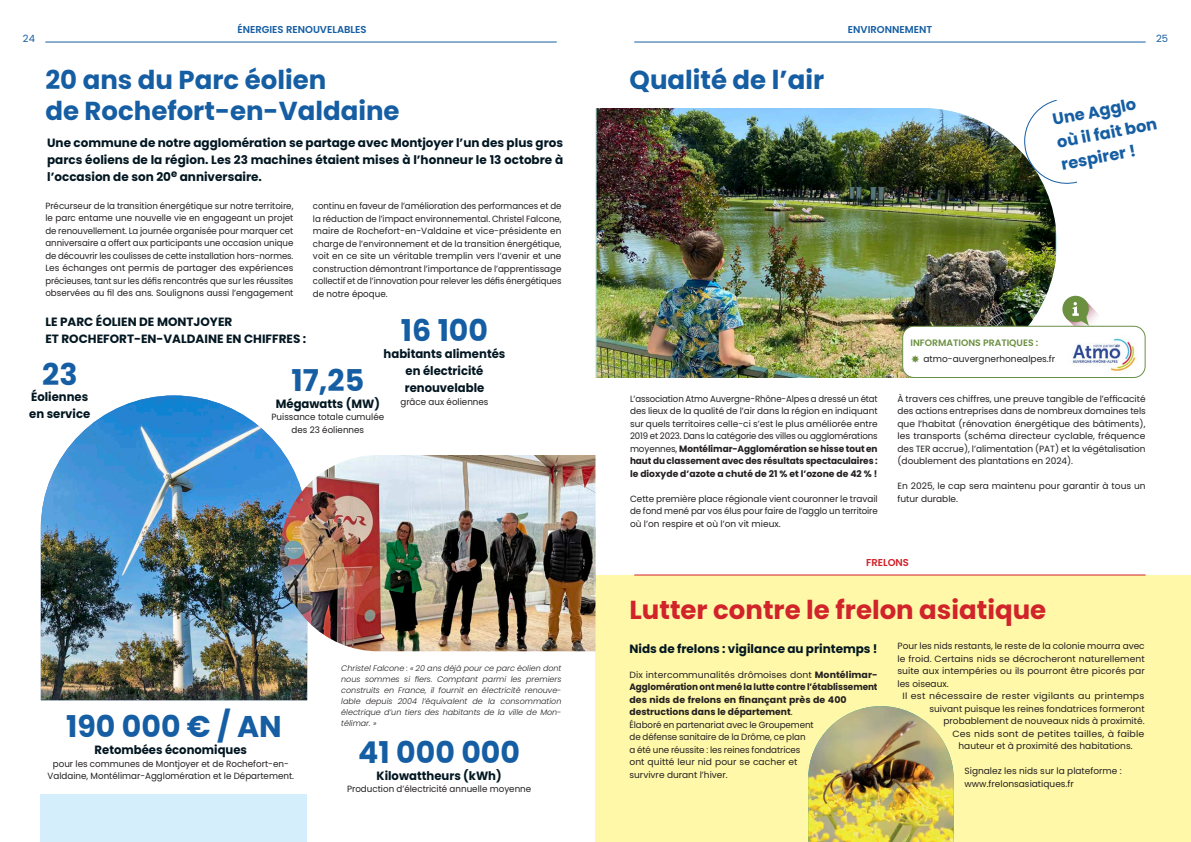
<style>
.page{position:relative;width:1191px;height:842px;background:#fff}
.page>*{position:absolute;margin:0;border:0;box-sizing:border-box;transform-origin:0 0}
._2_-_Gros_Titre{font:700 30px "Poppins";color:#165ea3}
._3_-_Chapeau{font:700 30px "Poppins";color:#165ea3}
._2_-_Gros_Titre-2{font:700 26px "Poppins";color:#165ea3}
._2_-_Gros_Titre-3{font:700 26px "Poppins";color:#d1232a}
._3_-_Chapeau-2{font:700 16.2px "Poppins";color:#165ea3}
._3_-_Chapeau-3{font:700 12px/17px "Poppins";color:#031722;text-align:justify}
._1_-_Rubrique{font:600 10px "Poppins";color:#165ea3}
._1_-_Rubrique-2{font:600 10px "Poppins";color:#d1232a}
._1_-_Rubrique-3{font:10px "Poppins";color:#165ea3}
._2_-_Gros_Titre-4{font:600 9.3px "Poppins";color:#6b9040}
._4_-_Article_Texte_Courant{font:700 9.2px/12.5px "Poppins";color:#231f20;text-align:justify}
._4_-_Article_Texte_Courant-2{font:700 9.2px/12.5px "Poppins";color:#231f20;scale:.96 1}
._4_-_Article_Texte_Courant-3{font:9px/12.5px "Poppins";color:#231f20;text-align:justify}
._4_-_Article_Texte_Courant-4{font:9px/12.5px "Poppins";color:#231f20;text-align:justify;scale:.95 1}
._4_-_Article_Texte_Courant-5{font:9px "Poppins";letter-spacing:.02em;color:#231f20;scale:1.05 1}
._4_-_Article_Texte_Courant-6{font:9px "Poppins";color:#231f20;scale:1.05 1}
._7_-_Fonction_de_l_élu{font:italic 300 8px/11px "Poppins";color:#231f20;text-align:justify}
.s1{font-weight:400;font-size:9px}
.s2{font-weight:700;font-size:9.2px}
</style>
<div class="page">
<div style="left:595px;top:575px;width:596px;height:267px;background:#fff8a8"></div>
<img style="left:41px;top:395px;width:266px;height:305px">
<hr style="left:45px;top:42px;width:512px;height:1px;background:#165ea3">
<hr style="left:634px;top:42px;width:511px;height:1px;background:#165ea3">
<hr style="left:634px;top:574px;width:511px;height:1px;background:#d1232a">
<img style="left:808px;top:706px;width:145px;height:136px">
<img style="left:596px;top:108px;width:459px;height:270px">
<img style="left:280px;top:455px;width:315px;height:196px">
<div style="left:40px;top:794px;width:267px;height:48px;background:#d4effb"></div>
<svg style="left:1062px;top:296px;width:37px;height:30px"></svg>
<div style="left:902px;top:326px;width:243px;height:51px;background:#fff;border-radius:11px"></div>
<div style="left:902px;top:326px;width:243px;height:52px;border:1px solid #6a8f49;border-radius:11px"></div>
<img style="left:1072px;top:338px;width:64px;height:34px">
<svg style="left:1022px;top:99px;width:56px;height:86px"></svg>
<p class="_1_-_Rubrique" style="left:237px;top:24px;width:131px">ÉNERGIES RENOUVELABLES</p>
<p class="_1_-_Rubrique" style="left:848px;top:24px;width:86px">ENVIRONNEMENT</p>
<p class="_1_-_Rubrique-3" style="left:23px;top:33px;width:14px">24</p>
<p class="_1_-_Rubrique-3" style="left:1156px;top:33px;width:14px">25</p>
<p class="_2_-_Gros_Titre-2" style="left:45px;top:65px;width:282px">20 ans du Parc éolien</p>
<p class="_2_-_Gros_Titre-2" style="left:45px;top:96px;width:356px">de Rochefort-en-Valdaine</p>
<p class="_3_-_Chapeau-3" style="left:47px;top:135px;width:517px">Une commune de notre agglomération se partage avec Montjoyer l’un des plus gros parcs éoliens de la région. Les 23 machines étaient mises à l’honneur le 13 octobre à l’occasion de son 20<sup>e</sup> anniversaire.</p>
<p class="_4_-_Article_Texte_Courant-3" style="left:45px;top:200px;width:250px">Précurseur de la transition énergétique sur notre territoire, le parc entame une nouvelle vie en engageant un projet de renouvellement. La journée organisée pour marquer cet anniversaire a offert aux participants une occasion unique de découvrir les coulisses de cette installation hors-normes.<br>Les échanges ont permis de partager des expériences précieuses, tant sur les défis rencontrés que sur les réussites observées au fil des ans. Soulignons aussi l’engagement</p>
<p class="_3_-_Chapeau-3" style="left:45px;top:313px;width:188px">LE PARC ÉOLIEN DE MONTJOYER</p>
<p class="_3_-_Chapeau-3" style="left:45px;top:330px;width:262px">ET ROCHEFORT-EN-VALDAINE EN CHIFFRES :</p>
<p class="_4_-_Article_Texte_Courant-4" style="left:313px;top:200px;width:263px">continu en faveur de l’amélioration des performances et de la réduction de l’impact environnemental. Christel Falcone, maire de Rochefort-en-Valdaine et vice-présidente en charge de l’environnement et de la transition énergétique, voit en ce site un véritable tremplin vers l’avenir et une construction démontrant l’importance de l’apprentissage collectif et de l’innovation pour relever les défis énergétiques de notre époque.</p>
<p class="_2_-_Gros_Titre" style="left:401px;top:313px;width:89px">16 100</p>
<p class="_3_-_Chapeau-3" style="left:383px;top:346px;width:123px">habitants alimentés</p>
<p class="_3_-_Chapeau-3" style="left:405px;top:363px;width:81px">en électricité renouvelable</p>
<p class="_4_-_Article_Texte_Courant-3" style="left:400px;top:396px;width:89px">grâce aux éoliennes</p>
<p class="_2_-_Gros_Titre" style="left:42px;top:357px;width:37px">23</p>
<p class="_3_-_Chapeau-3" style="left:31px;top:388px;width:59px">Éoliennes</p>
<p class="_3_-_Chapeau-3" style="left:29px;top:405px;width:63px">en service</p>
<p class="_2_-_Gros_Titre" style="left:291px;top:363px;width:74px">17,25</p>
<p class="_3_-_Chapeau-3" style="left:276px;top:395px;width:106px">Mégawatts (MW)</p>
<p class="_4_-_Article_Texte_Courant-3" style="left:271px;top:411px;width:114px;text-align:center">Puissance totale cumulée des 23 éoliennes</p>
<p class="_3_-_Chapeau" style="left:66px;top:709px;width:217px">190 000 € / AN</p>
<p class="_3_-_Chapeau-3" style="left:95px;top:741px;width:154px">Retombées économiques</p>
<p class="_4_-_Article_Texte_Courant-3" style="left:53px;top:757px;width:237px">pour les communes de Montjoyer et de Rochefort-en-</p>
<p class="_4_-_Article_Texte_Courant-3" style="left:48px;top:770px;width:248px">Valdaine, Montélimar-Agglomération et le Département.</p>
<p class="_7_-_Fonction_de_l_élu" style="left:341px;top:663px;width:222px">Christel Falcone : « 20 ans déjà pour ce parc éolien dont nous sommes si fiers. Comptant parmi les premiers construits en France, il fournit en électricité renouve&shy;lable depuis 2004 l’équivalent de la consommation électrique d’un tiers des habitants de la ville de Mon&shy;télimar. »</p>
<p class="_2_-_Gros_Titre" style="left:358px;top:735px;width:163px">41 000 000</p>
<p class="_3_-_Chapeau-3" style="left:377px;top:767px;width:127px">Kilowattheurs (kWh)</p>
<p class="_4_-_Article_Texte_Courant-3" style="left:347px;top:783px;width:186px">Production d’électricité annuelle moyenne</p>
<p class="_2_-_Gros_Titre-2" style="left:629px;top:65px;width:196px">Qualité de l’air</p>
<p class="_3_-_Chapeau-2" style="left:1051px;top:111px;width:86px;rotate:-11deg">Une Agglo</p>
<p class="_3_-_Chapeau-2" style="left:1055px;top:133px;width:103px;rotate:-11deg">où il fait bon</p>
<p class="_3_-_Chapeau-2" style="left:1059px;top:156px;width:77px;rotate:-11deg">respirer !</p>
<p class="_4_-_Article_Texte_Courant-4" style="left:630px;top:392px;width:262px">L’association Atmo Auvergne-Rhône-Alpes a dressé un état des lieux de la qualité de l’air dans la région en indiquant sur quels territoires celle-ci s’est le plus améliorée entre 2019 et 2023. Dans la catégorie des villes ou agglomérations</p>
<p class="_4_-_Article_Texte_Courant" style="left:630px;top:442px;width:249px"><span class="s1">moyennes,</span> Montélimar-Agglomération se hisse tout en haut du classement avec des résultats spectaculaires : le dioxyde d’azote a chuté de 21 % et l’ozone de 42 % !</p>
<p class="_4_-_Article_Texte_Courant-3" style="left:630px;top:492px;width:249px">Cette première place régionale vient couronner le travail de fond mené par vos élus pour faire de l’agglo un territoire où l’on respire et où l’on vit mieux.</p>
<p class="_2_-_Gros_Titre-4" style="left:910px;top:337px;width:129px">INFORMATIONS PRATIQUES :</p>
<p class="_4_-_Article_Texte_Courant-3" style="left:923px;top:353px;width:133px">atmo-auvergnerhonealpes.fr</p>
<p class="_4_-_Article_Texte_Courant-3" style="left:897px;top:392px;width:250px">À travers ces chiffres, une preuve tangible de l’efficacité des actions entreprises dans de nombreux domaines tels que l’habitat (rénovation énergétique des bâtiments), les transports (schéma directeur cyclable, fréquence des TER accrue), l’alimentation (PAT) et la végétalisation (doublement des plantations en 2024).</p>
<p class="_4_-_Article_Texte_Courant-3" style="left:897px;top:480px;width:250px">En 2025, le cap sera maintenu pour garantir à tous un futur durable.</p>
<p class="_1_-_Rubrique-2" style="left:866px;top:557px;width:44px">FRELONS</p>
<p class="_2_-_Gros_Titre-3" style="left:629px;top:595px;width:418px">Lutter contre le frelon asiatique</p>
<p class="_3_-_Chapeau-3" style="left:629px;top:640px;width:250px">Nids de frelons : vigilance au printemps !</p>
<p class="_4_-_Article_Texte_Courant-3" style="left:629px;top:668px;width:250px">Dix intercommunalités drômoises dont <span class="s2">Montélimar-</span></p>
<p class="_4_-_Article_Texte_Courant-2" style="left:629px;top:681px;width:260px">Agglomération ont mené la lutte contre l’établissement des nids de frelons en finançant près de 400 destructions dans le département<span class="s1">.</span></p>
<p class="_4_-_Article_Texte_Courant-3" style="left:629px;top:718px;width:186px;text-align:left">Élaboré en partenariat avec le Groupement de défense sanitaire de la Drôme, ce plan a été une réussite : les reines fondatrices ont quitté leur nid pour se cacher et survivre durant l’hiver.</p>
<p class="_4_-_Article_Texte_Courant-3" style="left:897px;top:640px;width:249px">Pour les nids restants, le reste de la colonie mourra avec le froid. Certains nids se décrocheront naturellement suite aux intempéries ou ils pourront être picorés par les oiseaux.</p>
<p class="_4_-_Article_Texte_Courant-5" style="left:902px;top:691px;width:232px">Il est nécessaire de rester vigilants au printemps</p>
<p class="_4_-_Article_Texte_Courant-3" style="left:929px;top:703px;width:217px">suivant puisque les reines fondatrices formeront</p>
<p class="_4_-_Article_Texte_Courant-3" style="left:943px;top:715px;width:202px">probablement de nouveaux nids à proximité.</p>
<p class="_4_-_Article_Texte_Courant-6" style="left:952px;top:729px;width:184px">Ces nids sont de petites tailles, à faible</p>
<p class="_4_-_Article_Texte_Courant-3" style="left:958px;top:740px;width:176px">hauteur et à proximité des habitations.</p>
<p class="_4_-_Article_Texte_Courant-3" style="left:964px;top:765px;width:159px">Signalez les nids sur la plateforme :</p>
<p class="_4_-_Article_Texte_Courant-3" style="left:964px;top:778px;width:111px">www.frelonsasiatiques.fr</p>
</div>
